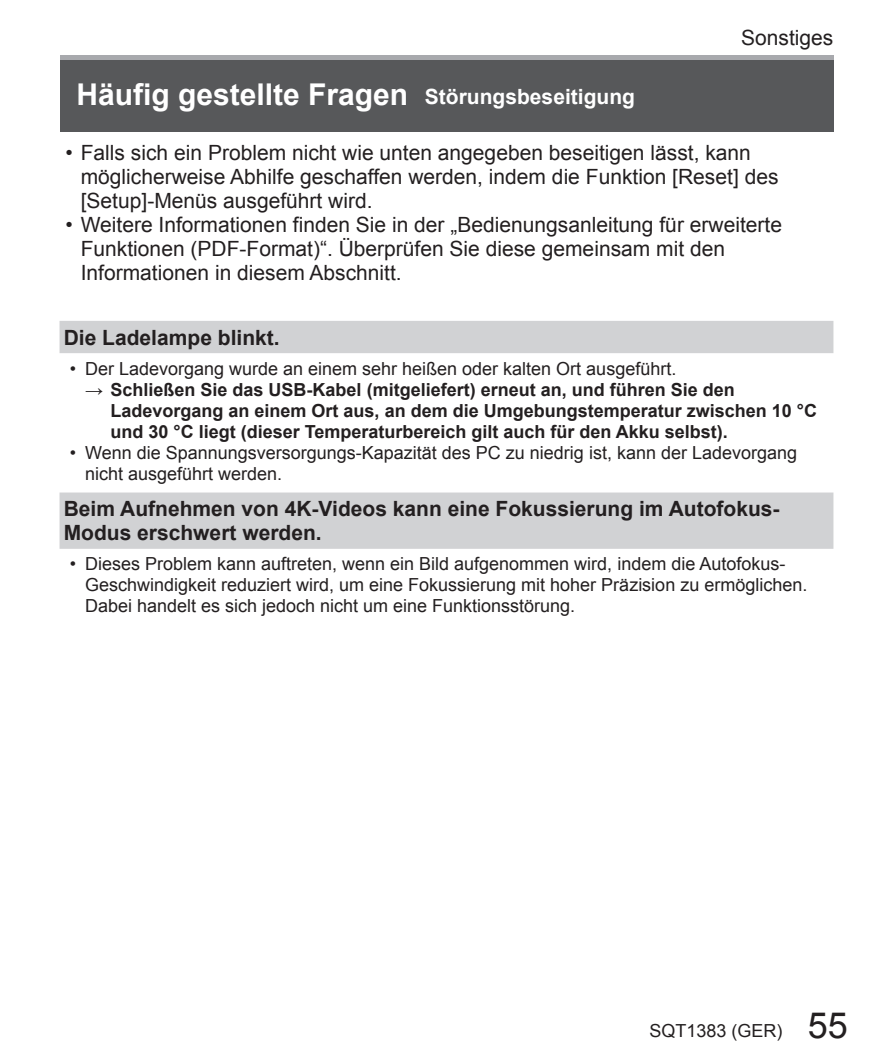
<style>
.page{position:relative;width:893px;height:1063px;background:#fff}
.page>*{position:absolute;margin:0;border:0;box-sizing:border-box;transform-origin:0 0}
.t1{font:700 30px "Arial";color:#fff}
.t2{font:21px/24px "Arial";color:#231f20}
.t3{font:700 21px/24px "Arial";color:#231f20}
.t4{font:18px/21px "Arial";color:#231f20}
.t5{font:700 18px/21px "Arial";color:#231f20}
.s1{font-size:21px}
.s2{font-weight:400}
.s3{font-size:36px}
</style>
<div class="page">
<div style="left:60px;top:55px;width:773px;height:77px;background:#57585a"></div>
<div style="left:60px;top:55px;width:773px;height:5px;background:#a8a9ad"></div>
<svg style="left:60px;top:321px;width:773px;height:228px"></svg>
<p class="t2" style="left:741px;top:26px;width:94px">Sonstiges</p>
<h1 class="t1" style="left:77px;top:78px;width:560px">Häufig gestellte Fragen <span class="s1">Störungsbeseitigung</span></h1>
<p class="t2" style="left:81px;top:141px;width:699px;text-indent:-15px">• Falls sich ein Problem nicht wie unten angegeben beseitigen lässt, kann möglicherweise Abhilfe geschaffen werden, indem die Funktion [Reset] des [Setup]-Menüs ausgeführt wird.</p>
<p class="t2" style="left:81px;top:213px;width:703px;text-indent:-15px">• Weitere Informationen finden Sie in der „Bedienungsanleitung für erweiterte<br>Funktionen (PDF-Format)“. Überprüfen Sie diese gemeinsam mit den<br>Informationen in diesem Abschnitt.</p>
<p class="t3" style="left:64px;top:325px;width:217px">Die Ladelampe blinkt.</p>
<p class="t4" style="left:70px;top:358px;width:608px">• Der Ladevorgang wurde an einem sehr heißen oder kalten Ort ausgeführt.</p>
<p class="t5" style="left:111px;top:379px;width:708px;text-indent:-26px"><span class="s2">→</span> Schließen Sie das USB-Kabel (mitgeliefert) erneut an, und führen Sie den<br>Ladevorgang an einem Ort aus, an dem die Umgebungstemperatur zwischen 10 °C und 30 °C liegt (dieser Temperaturbereich gilt auch für den Akku selbst).</p>
<p class="t4" style="left:85px;top:442px;width:714px;text-indent:-15px">• Wenn die Spannungsversorgungs-Kapazität des PC zu niedrig ist, kann der Ladevorgang nicht ausgeführt werden.</p>
<p class="t3" style="left:64px;top:497px;width:717px">Beim Aufnehmen von 4K-Videos kann eine Fokussierung im Autofokus-<br>Modus erschwert werden.</p>
<p class="t4" style="left:85px;top:554px;width:724px;text-indent:-15px">• Dieses Problem kann auftreten, wenn ein Bild aufgenommen wird, indem die Autofokus-<br>Geschwindigkeit reduziert wird, um eine Fokussierung mit hoher Präzision zu ermöglichen.<br>Dabei handelt es sich jedoch nicht um eine Funktionsstörung.</p>
<p class="t4" style="left:649px;top:1021px;width:200px">SQT1383 (GER) <span class="s3">55</span></p>
</div>
